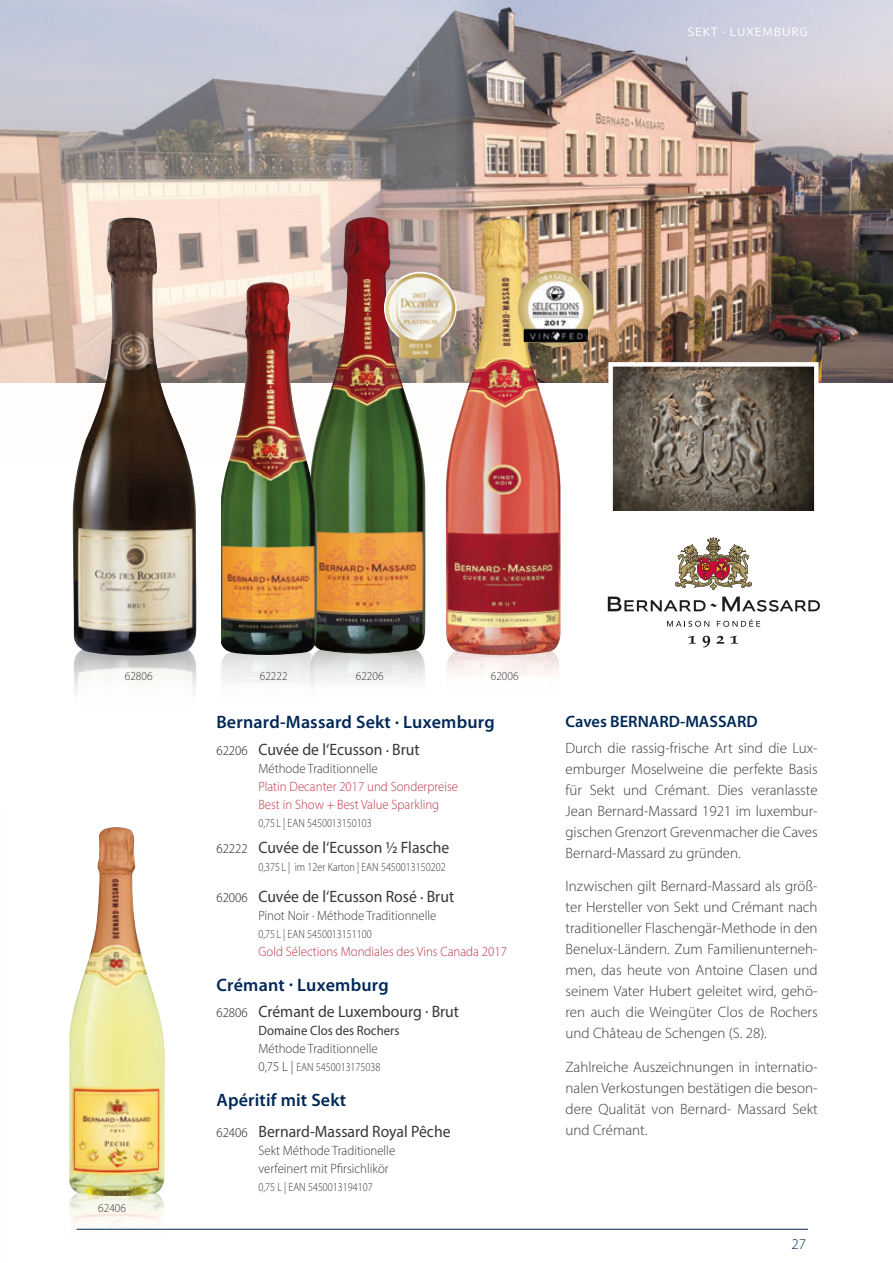
<style>
.page{position:relative;width:893px;height:1263px;background:#fff}
.page>*{position:absolute;margin:0;border:0;box-sizing:border-box;transform-origin:0 0}
._01_Subhead_16pt_lig{font:600 18px "Myriad Pro";letter-spacing:.01em;color:#002856}
.t1{font:16.5px "Myriad Pro";color:#373736;scale:.95 1}
.Text_Info_11pt{font:600 16.5px "Myriad Pro";color:#002856}
.Text_Info_11pt-2{font:300 15px/21px "Myriad Pro";color:#373736;text-align:justify}
.t2{font:300 15px "Myriad Pro";color:#002856}
.t3{font:300 13.5px "Myriad Pro";color:#373736;scale:.95 1}
.t4{font:300 13.5px/18px "Myriad Pro";color:#bc3449;scale:.95 1}
.t5{font:13.5px "Myriad Pro";color:#373736;scale:.95 1}
.BC{font:300 12px "Myriad Pro";color:#373736;scale:.85 1}
.BC-2{font:300 12px "Myriad Pro";color:#373736;scale:.95 1}
._01_Headline{font:12px "Compatil Fact LT Pro";letter-spacing:.03em;color:#fff}
.s1{font-weight:300;font-size:13.5px;color:#1d1d1b}
.s2{font-size:13.5px}
</style>
<div class="page">
<img style="left:539px;top:0;width:354px;height:383px">
<svg style="left:0;top:0;width:539px;height:383px;background:#bab1b0"></svg>
<img style="left:69px;top:1199px;width:96px;height:31px">
<img style="left:69px;top:827px;width:96px;height:372px">
<img style="left:74px;top:655px;width:122px;height:36px">
<img style="left:73px;top:218px;width:124px;height:437px">
<img style="left:310px;top:217px;width:115px;height:437px">
<img style="left:221px;top:657px;width:96px;height:39px">
<img style="left:221px;top:282px;width:96px;height:375px">
<img style="left:446px;top:218px;width:115px;height:437px">
<img style="left:507px;top:266px;width:96px;height:83px">
<img style="left:383px;top:273px;width:74px;height:85px">
<img style="left:613px;top:367px;width:201px;height:143px">
<div style="left:608px;top:362px;width:211px;height:153px;border:4px solid #fff"></div>
<svg style="left:608px;top:597px;width:212px;height:15px"></svg>
<svg style="left:675px;top:537px;width:77px;height:53px"></svg>
<svg style="left:688px;top:636px;width:8px;height:8px"></svg>
<svg style="left:703px;top:636px;width:7px;height:11px"></svg>
<svg style="left:716px;top:636px;width:8px;height:8px"></svg>
<svg style="left:730px;top:636px;width:8px;height:8px"></svg>
<svg style="left:667px;top:621px;width:42px;height:6px"></svg>
<svg style="left:717px;top:619px;width:43px;height:8px"></svg>
<hr style="left:77px;top:1229px;width:731px;height:1px;background:#002856">
<p class="_01_Headline" style="left:687px;top:25px;width:122px">SEKT . LUXEMBURG</p>
<p class="BC-2" style="left:125px;top:669px;width:31px">62806</p>
<p class="BC-2" style="left:260px;top:669px;width:31px">62222</p>
<p class="BC-2" style="left:356px;top:669px;width:31px">62206</p>
<p class="BC-2" style="left:491px;top:669px;width:31px">62006</p>
<p class="BC-2" style="left:98px;top:1200px;width:31px">62406</p>
<p class="_01_Subhead_16pt_lig" style="left:216px;top:711px;width:280px">Bernard-Massard Sekt . Luxemburg</p>
<p class="t1" style="left:216px;top:739px;width:215px"><span class="s1">62206</span> Cuvée de l‘Ecusson . Brut</p>
<p class="t3" style="left:258px;top:760px;width:127px">Méthode Traditionnelle</p>
<p class="t4" style="left:258px;top:777px;width:212px">Platin Decanter 2017 und Sonderpreise<br>Best in Show + Best Value Sparkling</p>
<p class="BC" style="left:258px;top:816px;width:135px">0,75 L | EAN 5450013150103</p>
<p class="t1" style="left:216px;top:838px;width:247px"><span class="s1">62222</span> Cuvée de l‘Ecusson ½ Flasche</p>
<p class="BC" style="left:258px;top:860px;width:222px">0,375 L | im 12er Karton | EAN 5450013150202</p>
<p class="t1" style="left:216px;top:886px;width:252px"><span class="s1">62006</span> Cuvée de l‘Ecusson Rosé . Brut</p>
<p class="t3" style="left:258px;top:907px;width:189px">Pinot Noir . Méthode Traditionnelle</p>
<p class="BC" style="left:258px;top:927px;width:135px">0,75 L | EAN 5450013151100</p>
<p class="t4" style="left:258px;top:942px;width:263px">Gold Sélections Mondiales des Vins Canada 2017</p>
<p class="_01_Subhead_16pt_lig" style="left:216px;top:973px;width:174px">Crémant . Luxemburg</p>
<p class="t1" style="left:216px;top:1001px;width:257px"><span class="s1">62806</span> Crémant de Luxembourg . Brut</p>
<p class="t5" style="left:258px;top:1022px;width:150px">Domaine Clos des Rochers</p>
<p class="t3" style="left:258px;top:1040px;width:127px">Méthode Traditionnelle</p>
<p class="BC" style="left:258px;top:1060px;width:145px"><span class="s2">0,75 L |</span> EAN 5450013175038</p>
<p class="_01_Subhead_16pt_lig" style="left:216px;top:1088px;width:131px">Apéritif mit Sekt</p>
<p class="t1" style="left:216px;top:1121px;width:248px"><span class="s1">62406</span> Bernard-Massard Royal Pêche</p>
<p class="t3" style="left:258px;top:1142px;width:145px">Sekt Méthode Traditionelle</p>
<p class="t3" style="left:258px;top:1160px;width:139px">verfeinert mit Pfirsichlikör</p>
<p class="BC" style="left:258px;top:1180px;width:136px">0,75 L | EAN 5450013194107</p>
<p class="Text_Info_11pt" style="left:566px;top:711px;width:194px">Caves BERNARD-MASSARD</p>
<p class="Text_Info_11pt-2" style="left:566px;top:737px;width:254px">Durch die rassig-frische Art sind die Lux&shy;emburger Moselweine die perfekte Basis für Sekt und Crémant. Dies veranlasste Jean Bernard-Massard 1921 im luxembur&shy;gischen Grenzort Grevenmacher die Caves Bernard-Massard zu gründen.</p>
<p class="Text_Info_11pt-2" style="left:566px;top:876px;width:254px">Inzwischen gilt Bernard-Massard als größ&shy;ter Hersteller von Sekt und Crémant nach traditioneller Flaschengär-Methode in den Benelux-Ländern. Zum Familienunterneh&shy;men, das heute von Antoine Clasen und seinem Vater Hubert geleitet wird, gehö&shy;ren auch die Weingüter Clos de Rochers und Château de Schengen (S. 28).</p>
<p class="Text_Info_11pt-2" style="left:566px;top:1056px;width:254px">Zahlreiche Auszeichnungen in internatio&shy;nalen Verkostungen bestätigen die beson&shy;dere Qualität von Bernard- Massard Sekt und Crémant.</p>
<p class="t2" style="left:791px;top:1235px;width:16px">27</p>
</div>
